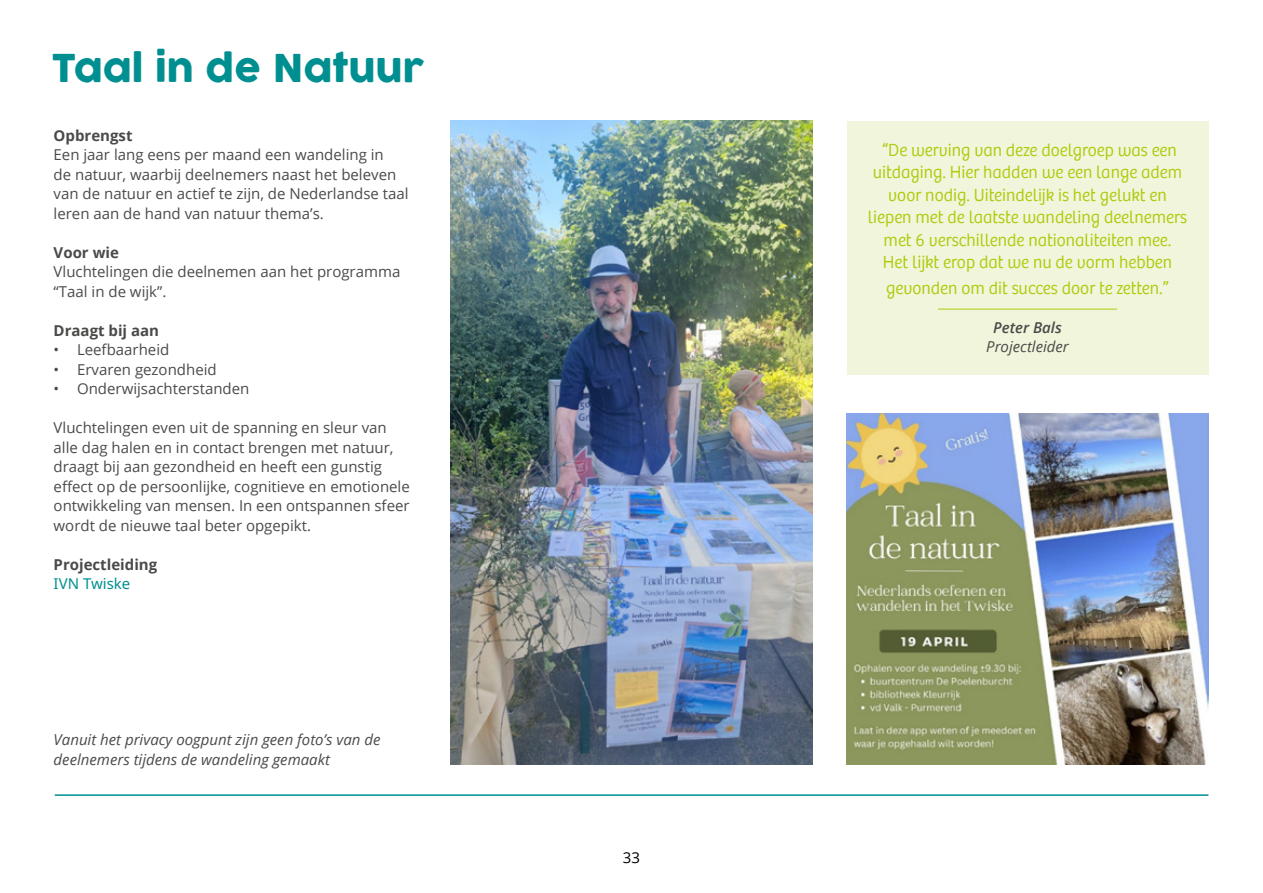
<style>
.page{position:relative;width:1263px;height:893px;background:#fff}
.page>*{position:absolute;margin:0;border:0;box-sizing:border-box;transform-origin:0 0}
.t1{font:37.5px "COCOGOOSE";color:#008f91}
.t2{font:300 18px/22.5px "Bree";color:#afca0b;text-align:center}
.t3{font:15px/19.5px "Open Sans";color:#4a4a49}
.t4{font:italic 15px/19.5px "Open Sans";color:#4a4a49}
.t5{font:700 15px "Open Sans";color:#4a4a49}
.t6{font:15px "Noto Sans";color:#008f91}
.t7{font:italic 600 15px "Open Sans";color:#4a4a49}
.t8{font:15px "Open Sans";color:#000}
</style>
<div class="page">
<div style="left:847px;top:121px;width:361px;height:253px;background:#f1f5db"></div>
<hr style="left:938px;top:309px;width:179px;height:1px;background:#afca0b">
<hr style="left:55px;top:794px;width:1153px;height:2px;background:#008f91">
<img style="left:450px;top:121px;width:362px;height:643px">
<img style="left:847px;top:413px;width:361px;height:351px">
<h1 class="t1" style="left:51px;top:40px;width:374px">Taal in de Natuur</h1>
<p class="t5" style="left:54px;top:125px;width:80px">Opbrengst</p>
<p class="t3" style="left:54px;top:145px;width:357px">Een jaar lang eens per maand een wandeling in<br>de natuur, waarbij deelnemers naast het beleven van de natuur en actief te zijn, de Nederlandse taal leren aan de hand van natuur thema’s.</p>
<p class="t5" style="left:54px;top:242px;width:67px">Voor wie</p>
<p class="t3" style="left:54px;top:262px;width:348px">Vluchtelingen die deelnemen aan het programma “Taal in de wijk”.</p>
<p class="t5" style="left:54px;top:320px;width:107px">Draagt bij aan</p>
<p class="t3" style="left:54px;top:340px;width:117px">• Leefbaarheid</p>
<p class="t3" style="left:54px;top:359px;width:165px">• Ervaren gezondheid</p>
<p class="t3" style="left:54px;top:379px;width:197px">• Onderwijsachterstanden</p>
<p class="t3" style="left:54px;top:418px;width:358px">Vluchtelingen even uit de spanning en sleur van alle dag halen en in contact brengen met natuur, draagt bij aan gezondheid en heeft een gunstig effect op de persoonlijke, cognitieve en emotionele ontwikkeling van mensen. In een ontspannen sfeer wordt de nieuwe taal beter opgepikt.</p>
<p class="t5" style="left:54px;top:554px;width:105px">Projectleiding</p>
<p class="t6" style="left:54px;top:573px;width:78px">IVN Twiske</p>
<p class="t4" style="left:54px;top:730px;width:328px">Vanuit het privacy oogpunt zijn geen foto’s van de deelnemers tijdens de wandeling gemaakt</p>
<p class="t8" style="left:623px;top:847px;width:19px">33</p>
<p class="t2" style="left:868px;top:139px;width:321px">“De werving van deze doelgroep was een uitdaging. Hier hadden we een lange adem voor nodig. Uiteindelijk is het gelukt en liepen met de laatste wandeling deelnemers met 6 verschillende nationaliteiten mee.<br>Het lijkt erop dat we nu de vorm hebben</p>
<p class="t2" style="left:886px;top:277px;width:284px">gevonden om dit succes door te zetten.”</p>
<p class="t7" style="left:993px;top:317px;width:70px">Peter Bals</p>
<p class="t4" style="left:986px;top:337px;width:84px">Projectleider</p>
</div>
